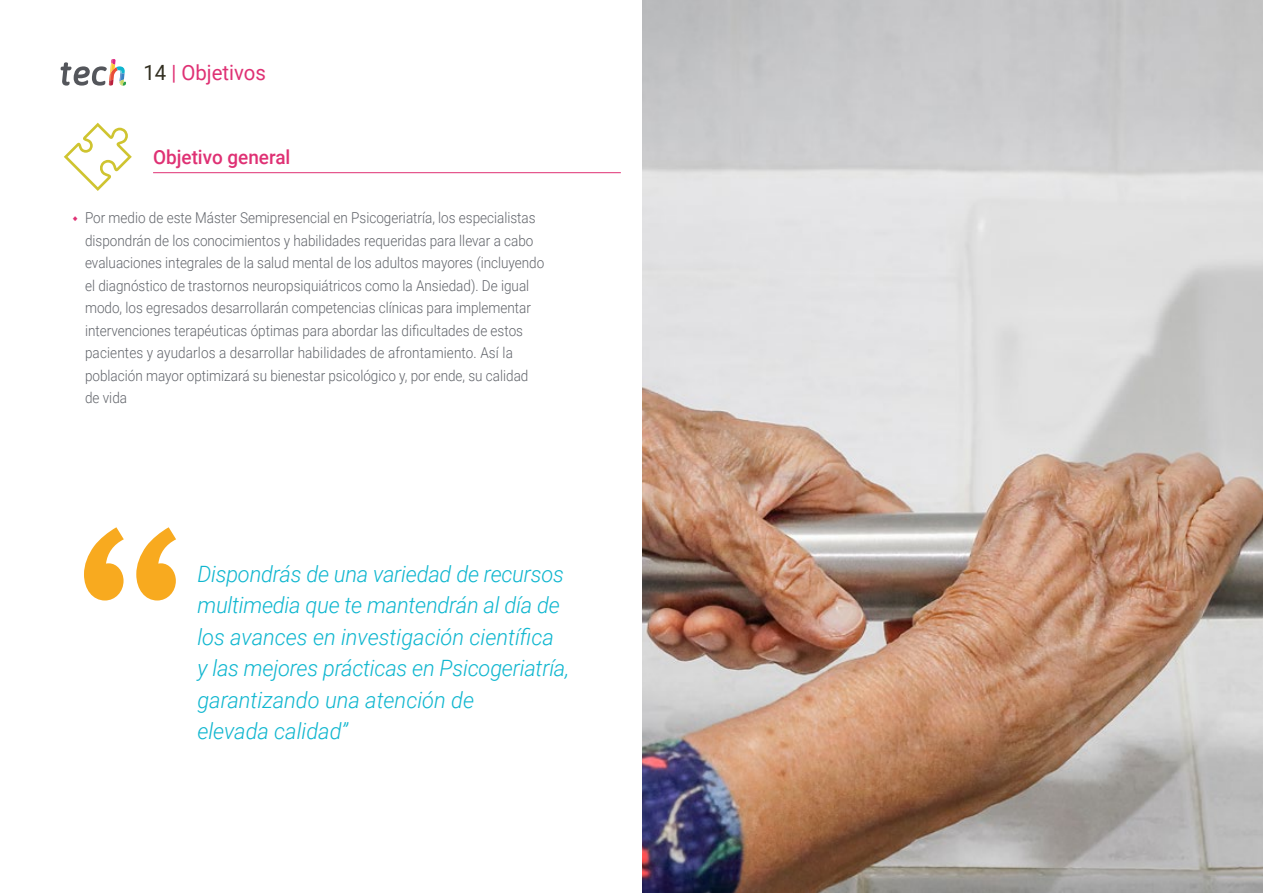
<style>
.page{position:relative;width:1263px;height:893px;background:#fff}
.page>*{position:absolute;margin:0;border:0;box-sizing:border-box;transform-origin:0 0}
.t1{font:italic 300 22.5px/31.5px "Roboto";letter-spacing:-.01em;color:#0fb6cf}
.t2{font:21px "Roboto";color:#df3174}
.t3{font:500 19.5px "Roboto";color:#df3174}
.t4{font:300 15px/22.5px "Roboto";color:#61646a;scale:.9 1}
.s1{color:#312e20}
</style>
<div class="page">
<hr style="left:153px;top:172px;width:468px;height:1px;background:#df3174">
<svg style="left:64px;top:123px;width:68px;height:68px"></svg>
<img style="left:642px;top:0;width:621px;height:893px">
<svg style="left:84px;top:527px;width:92px;height:73px"></svg>
<svg style="left:61px;top:59px;width:65px;height:27px"></svg>
<h2 class="t2" style="left:144px;top:57px;width:124px"><span class="s1">14</span> | Objetivos</h2>
<h3 class="t3" style="left:153px;top:144px;width:139px">Objetivo general</h3>
<p class="t4" style="left:85px;top:206px;width:512px">Por medio de este Máster Semipresencial en Psicogeriatría, los especialistas dispondrán de los conocimientos y habilidades requeridas para llevar a cabo evaluaciones integrales de la salud mental de los adultos mayores (incluyendo el diagnóstico de trastornos neuropsiquiátricos como la Ansiedad). De igual modo, los egresados desarrollarán competencias clínicas para implementar intervenciones terapéuticas óptimas para abordar las dificultades de estos pacientes y ayudarlos a desarrollar habilidades de afrontamiento. Así la población mayor optimizará su bienestar psicológico y, por ende, su calidad de vida</p>
<h1 class="t1" style="left:197px;top:557px;width:373px">Dispondrás de una variedad de recursos multimedia que te mantendrán al día de los avances en investigación científica y las mejores prácticas en Psicogeriatría, garantizando una atención de<br>elevada calidad”</h1>
</div>
